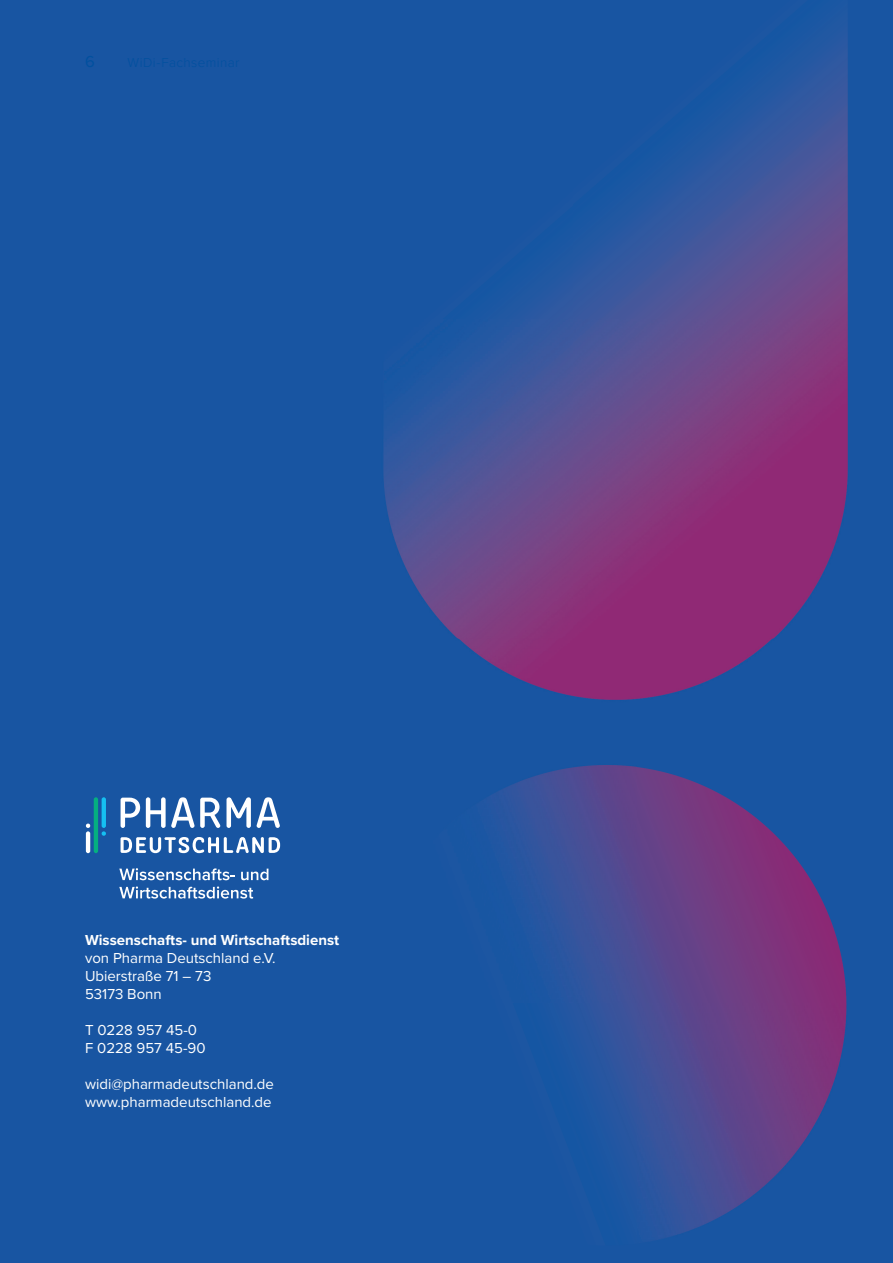
<style>
.page{position:relative;width:893px;height:1263px;background:#1855a2}
.page>*{position:absolute;margin:0;border:0;box-sizing:border-box;transform-origin:0 0}
.t1{font:16.5px "Proxima Soft";color:#01509f}
.t2{font:15px/18px "Proxima Nova";color:#fff}
.t3{font:700 15px "Proxima Nova";color:#fff}
</style>
<div class="page">
<img style="left:383px;top:23px;width:465px;height:677px">
<img style="left:483px;top:765px;width:364px;height:475px">
<svg style="left:121px;top:798px;width:19px;height:30px"></svg>
<svg style="left:146px;top:797px;width:74px;height:31px"></svg>
<svg style="left:227px;top:797px;width:24px;height:31px"></svg>
<svg style="left:257px;top:797px;width:23px;height:31px"></svg>
<svg style="left:121px;top:837px;width:159px;height:16px"></svg>
<hr style="left:94px;top:797px;width:4px;height:56px;background:#05af80;border-radius:2px">
<hr style="left:102px;top:797px;width:4px;height:31px;background:#15c0f2;border-radius:2px">
<hr style="left:86px;top:831px;width:4px;height:22px;background:#fff;border-radius:2px">
<svg style="left:102px;top:831px;width:4px;height:5px"></svg>
<svg style="left:86px;top:823px;width:4px;height:5px"></svg>
<svg style="left:119px;top:868px;width:116px;height:12px"></svg>
<svg style="left:241px;top:869px;width:27px;height:11px"></svg>
<svg style="left:119px;top:886px;width:134px;height:12px"></svg>
<p class="t1" style="left:85px;top:49px;width:11px">6</p>
<p class="t3" style="left:85px;top:928px;width:256px">Wissenschafts- und Wirtschaftsdienst</p>
<p class="t2" style="left:85px;top:948px;width:192px">von Pharma Deutschland e.V.<br>Ubierstraße 71 – 73<br>53173 Bonn</p>
<p class="t2" style="left:85px;top:1020px;width:122px">T 0228 957 45-0<br>F 0228 957 45-90</p>
<p class="t2" style="left:85px;top:1074px;width:190px">widi@pharmadeutschland.de www.pharmadeutschland.de</p>
</div>
